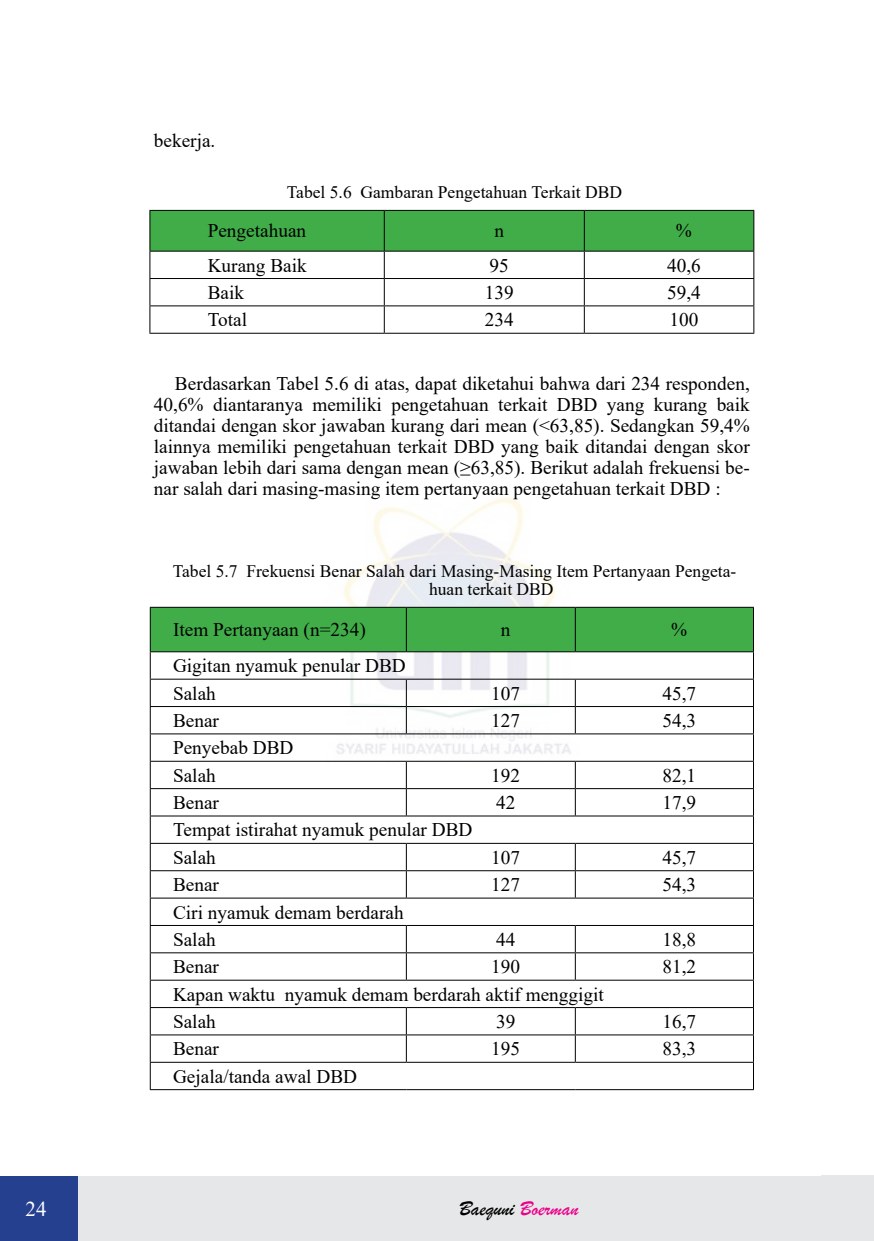
<style>
.page{position:relative;width:874px;height:1241px;background:#fff}
.page>*{position:absolute;margin:0;border:0;box-sizing:border-box;transform-origin:0 0}
.t1{font:21px "Brush Script";color:#000}
.t2{font:21px "Times New Roman";color:#fff}
.t3{font:19.25px/21px "Times New Roman";color:#000}
.t4{font:17.5px/17.5px "Times New Roman";color:#000}
.s1{color:#ec008c}
</style>
<div class="page">
<div style="left:0;top:1175px;width:79px;height:65px;background:#25408f"></div>
<div style="left:78px;top:1175px;width:795px;height:65px;background:#e6e7e8"></div>
<svg style="left:149px;top:210px;width:605px;height:123px"></svg>
<hr style="left:149px;top:333px;width:235px;height:1px;background:#000">
<hr style="left:384px;top:333px;width:200px;height:1px;background:#000">
<hr style="left:584px;top:333px;width:170px;height:1px;background:#000">
<hr style="left:150px;top:606px;width:256px;height:1px;background:#000">
<hr style="left:406px;top:606px;width:169px;height:1px;background:#000">
<hr style="left:575px;top:606px;width:178px;height:1px;background:#000">
<svg style="left:150px;top:607px;width:603px;height:481px"></svg>
<hr style="left:150px;top:1088px;width:256px;height:1px;background:#000">
<hr style="left:406px;top:1088px;width:169px;height:1px;background:#000">
<hr style="left:575px;top:1088px;width:178px;height:1px;background:#000">
<p class="t3" style="left:154px;top:129px;width:63px">bekerja.</p>
<p class="t4" style="left:287px;top:182px;width:336px">Tabel 5.6 Gambaran Pengetahuan Terkait DBD</p>
<p class="t3" style="left:208px;top:220px;width:100px">Pengetahuan</p>
<p class="t3" style="left:494px;top:220px;width:11px">n</p>
<p class="t3" style="left:675px;top:220px;width:18px">%</p>
<p class="t3" style="left:208px;top:254px;width:100px">Kurang Baik</p>
<p class="t3" style="left:489px;top:254px;width:21px">95</p>
<p class="t3" style="left:666px;top:254px;width:35px">40,6</p>
<p class="t3" style="left:208px;top:281px;width:38px">Baik</p>
<p class="t3" style="left:484px;top:281px;width:30px">139</p>
<p class="t3" style="left:666px;top:281px;width:35px">59,4</p>
<p class="t3" style="left:208px;top:308px;width:41px">Total</p>
<p class="t3" style="left:484px;top:308px;width:30px">234</p>
<p class="t3" style="left:669px;top:308px;width:30px">100</p>
<p class="t3" style="left:154px;top:372px;width:597px;text-align:justify;text-indent:21px">Berdasarkan Tabel 5.6 di atas, dapat diketahui bahwa dari 234 responden, 40,6% diantaranya memiliki pengetahuan terkait DBD yang kurang baik ditandai dengan skor jawaban kurang dari mean (&lt;63,85). Sedangkan 59,4% lainnya memiliki pengetahuan terkait DBD yang baik ditandai dengan skor jawaban lebih dari sama dengan mean (≥63,85). Berikut adalah frekuensi be&shy;nar salah dari masing-masing item pertanyaan pengetahuan terkait DBD :</p>
<p class="t4" style="left:429px;top:562px;width:308px;text-indent:-256px">Tabel 5.7 Frekuensi Benar Salah dari Masing-Masing Item Pertanyaan Pengeta&shy;huan terkait DBD</p>
<p class="t3" style="left:173px;top:618px;width:194px">Item Pertanyaan (n=234)</p>
<p class="t3" style="left:500px;top:618px;width:11px">n</p>
<p class="t3" style="left:671px;top:618px;width:18px">%</p>
<p class="t3" style="left:173px;top:651px;width:234px;line-height:27.3px">Gigitan nyamuk penular DBD<br>Salah</p>
<p class="t3" style="left:491px;top:682px;width:30px">107</p>
<p class="t3" style="left:662px;top:682px;width:35px">45,7</p>
<p class="t3" style="left:173px;top:709px;width:47px">Benar</p>
<p class="t3" style="left:491px;top:709px;width:30px">127</p>
<p class="t3" style="left:662px;top:709px;width:35px">54,3</p>
<p class="t3" style="left:173px;top:733px;width:122px;line-height:27.3px">Penyebab DBD<br>Salah</p>
<p class="t3" style="left:491px;top:764px;width:30px">192</p>
<p class="t3" style="left:662px;top:764px;width:35px">82,1</p>
<p class="t3" style="left:173px;top:791px;width:47px">Benar</p>
<p class="t3" style="left:496px;top:791px;width:21px">42</p>
<p class="t3" style="left:662px;top:791px;width:35px">17,9</p>
<p class="t3" style="left:173px;top:815px;width:301px;line-height:27.3px">Tempat istirahat nyamuk penular DBD<br>Salah</p>
<p class="t3" style="left:491px;top:846px;width:30px">107</p>
<p class="t3" style="left:662px;top:846px;width:35px">45,7</p>
<p class="t3" style="left:173px;top:873px;width:47px">Benar</p>
<p class="t3" style="left:491px;top:873px;width:30px">127</p>
<p class="t3" style="left:662px;top:873px;width:35px">54,3</p>
<p class="t3" style="left:173px;top:897px;width:232px;line-height:27.3px">Ciri nyamuk demam berdarah<br>Salah</p>
<p class="t3" style="left:496px;top:928px;width:21px">44</p>
<p class="t3" style="left:662px;top:928px;width:35px">18,8</p>
<p class="t3" style="left:173px;top:955px;width:47px">Benar</p>
<p class="t3" style="left:491px;top:955px;width:30px">190</p>
<p class="t3" style="left:662px;top:955px;width:35px">81,2</p>
<p class="t3" style="left:173px;top:979px;width:432px;line-height:27.3px">Kapan waktu nyamuk demam berdarah aktif menggigit<br>Salah</p>
<p class="t3" style="left:496px;top:1010px;width:21px">39</p>
<p class="t3" style="left:662px;top:1010px;width:35px">16,7</p>
<p class="t3" style="left:173px;top:1037px;width:47px">Benar</p>
<p class="t3" style="left:491px;top:1037px;width:30px">195</p>
<p class="t3" style="left:662px;top:1037px;width:35px">83,3</p>
<p class="t3" style="left:173px;top:1064px;width:185px">Gejala/tanda awal DBD</p>
<p class="t2" style="left:25px;top:1194px;width:22px">24</p>
<p class="t1" style="left:459px;top:1195px;width:120px">Baequni <span class="s1">Boerman</span></p>
</div>
